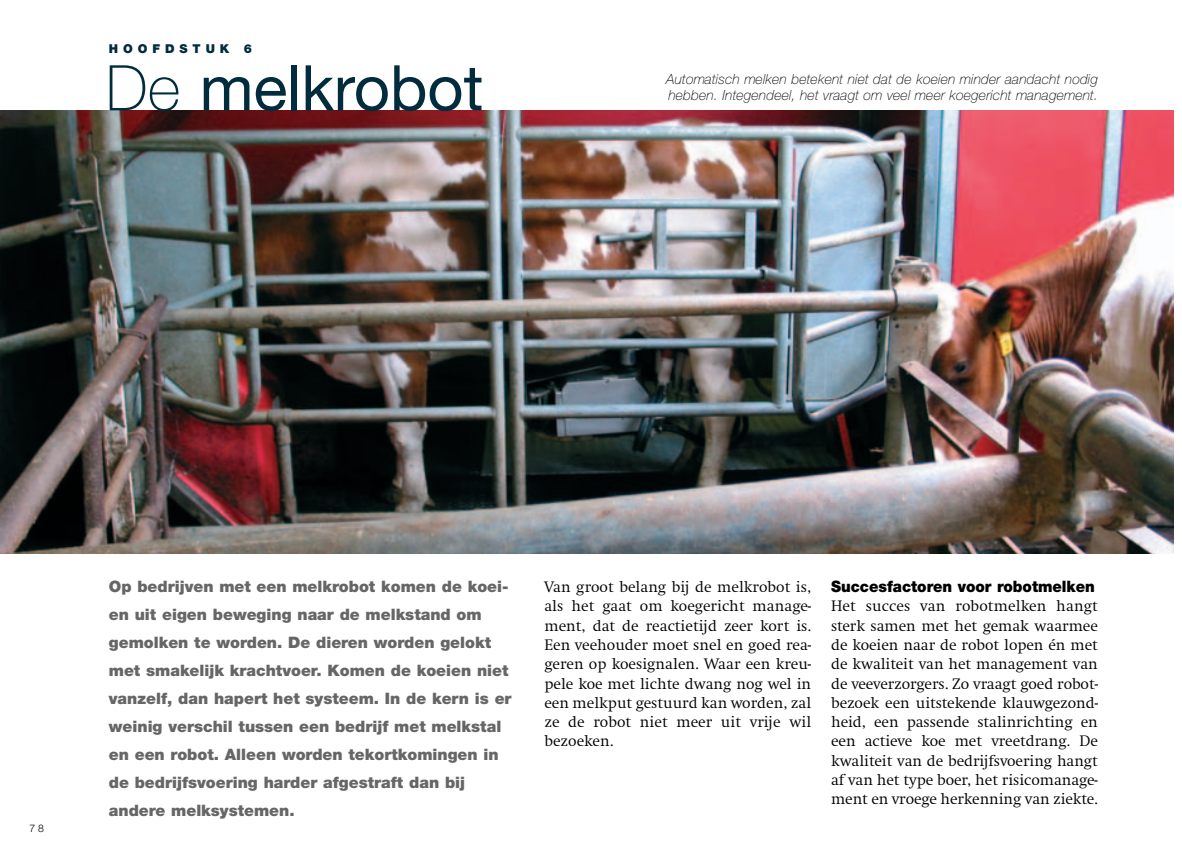
<style>
.page{position:relative;width:1182px;height:855px;background:#fff}
.page>*{position:absolute;margin:0;border:0;box-sizing:border-box;transform-origin:0 0}
.t1{font:63px "Helvetica Neue";color:#002c3e}
.t2{font:300 15.75px/19.2px "Swift";letter-spacing:-.005em;color:#000;text-align:justify}
.t3{font:900 15.75px/28px "Helvetica Neue";color:#666}
.t4{font:900 15.75px "Helvetica Neue";color:#000;scale:.95 1}
.t5{font:italic 100 14px/16.8px "Helvetica Neue";letter-spacing:.01em;color:#000}
.t6{font:900 12.25px "Helvetica Neue";letter-spacing:.4em;color:#002c3e}
.t7{font:300 10.5px "Helvetica Neue";color:#000}
.s1{font-weight:100}
</style>
<div class="page">
<img style="left:0;top:110px;width:1174px;height:444px">
<p class="t6" style="left:109px;top:44px;width:144px">HOOFDSTUK 6</p>
<h1 class="t1" style="left:106px;top:65px;width:379px"><span class="s1">De</span> melkrobot</h1>
<p class="t5" style="left:666px;top:71px;width:433px">Automatisch melken betekent niet dat de koeien minder aandacht nodig hebben. Integendeel, het vraagt om veel meer koegericht management.</p>
<p class="t7" style="left:29px;top:823px;width:16px">7 8</p>
<p class="t3" style="left:109px;top:573px;width:404px">Op bedrijven met een melkrobot komen de koei&shy;en uit eigen beweging naar de melkstand om gemolken te worden. De dieren worden gelokt met smakelijk krachtvoer. Komen de koeien niet vanzelf, dan hapert het systeem. In de kern is er weinig verschil tussen een bedrijf met melkstal en een robot. Alleen worden tekortkomingen in de bedrijfsvoering harder afgestraft dan bij andere melksystemen.</p>
<p class="t2" style="left:544px;top:578px;width:268px">Van groot belang bij de melkrobot is, als het gaat om koegericht manage&shy;ment, dat de reactietijd zeer kort is.<br>Een veehouder moet snel en goed rea&shy;geren op koesignalen. Waar een kreu&shy;pele koe met lichte dwang nog wel in een melkput gestuurd kan worden, zal ze de robot niet meer uit vrije wil bezoeken.</p>
<p class="t4" style="left:831px;top:580px;width:279px">Succesfactoren voor robotmelken</p>
<p class="t2" style="left:831px;top:597px;width:268px">Het succes van robotmelken hangt sterk samen met het gemak waarmee de koeien naar de robot lopen én met de kwaliteit van het management van de veeverzorgers. Zo vraagt goed robot&shy;bezoek een uitstekende klauwgezond&shy;heid, een passende stalinrichting en een actieve koe met vreetdrang. De kwaliteit van de bedrijfsvoering hangt af van het type boer, het risicomanage&shy;ment en vroege herkenning van ziekte.</p>
</div>
